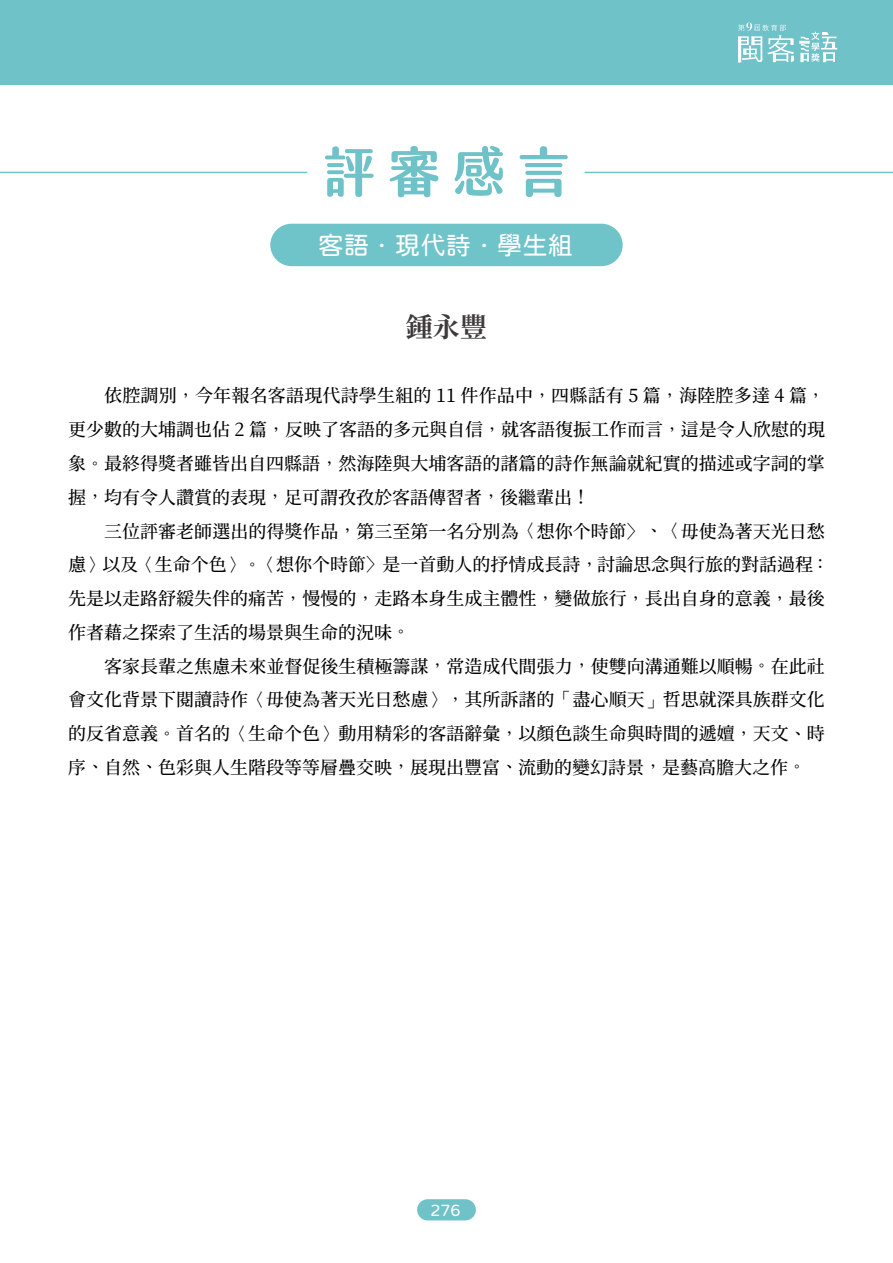
<style>
.page{position:relative;width:893px;height:1263px;background:#fff}
.page>*{position:absolute;margin:0;border:0;box-sizing:border-box;transform-origin:0 0}
.t1{font:54px "jf jinxuanlatte 2.0 Bold";color:#70c2c9}
.t2{font:700 27px "Noto Serif CJ Ktc";color:#3e3a39}
.t3{font:25.5px "jf openhuninn 1.1";color:#fff}
.t4{font:18px/33.8px "Gen Yo Min TW M";color:#000;text-align:justify}
.t5{font:16.35px "jf openhuninn 1.1";color:#fff}
.s1{font-family:"DF Kai Shu SB Estd BF"}
.s2{font-family:"Noto Serif CJ Ktc";font-weight:500}
</style>
<div class="page">
<div style="left:0;top:0;width:893px;height:85px;background:#70c2c9"></div>
<svg style="left:738px;top:23px;width:99px;height:39px"></svg>
<div style="left:417px;top:1199px;width:59px;height:21px;background:#70c2c9;border-radius:11px"></div>
<hr style="left:0;top:172px;width:307px;height:1px;background:#70c2c9">
<hr style="left:585px;top:172px;width:308px;height:1px;background:#70c2c9">
<div style="left:270px;top:224px;width:353px;height:42px;background:#6fc4ca;border-radius:21px"></div>
<h1 class="t1" style="left:322px;top:123px;width:250px">評審感言</h1>
<h3 class="t3" style="left:318px;top:228px;width:256px">客語．現代詩．學生組</h3>
<h2 class="t2" style="left:406px;top:312px;width:82px">鍾永豐</h2>
<p class="t4" style="left:68px;top:379px;width:758px;text-indent:36px">依腔調別<span class="s1">，</span>今年報名客語現代詩學生組的 11 件作品中<span class="s1">，</span>四縣話有 5 篇<span class="s1">，</span>海陸腔多達 4 篇<span class="s1">，</span>更少數的大埔調也佔 2 篇<span class="s1">，</span>反映了客語的多元與自信<span class="s1">，</span>就客語復振工作而言<span class="s1">，</span>這是<span class="s2">令</span>人欣慰的現象<span class="s1">。</span>最終得獎者雖皆出自四縣語<span class="s1">，</span>然海陸與大埔客語的諸篇的詩作<span class="s2">無</span>論就紀實的描述或字詞的掌握<span class="s1">，</span>均有<span class="s2">令</span>人讚賞的表現<span class="s1">，</span>足可謂孜孜於客語傳習者<span class="s1">，</span>後繼輩出<span class="s1">！</span></p>
<p class="t4" style="left:68px;top:514px;width:763px;text-align:left;text-indent:36px">三位評審老師選出的得獎作品<span class="s1">，</span>第三至第一名分別<span class="s2">為</span><span class="s1">〈</span>想你个時<span class="s2">節〉</span><span class="s1">、〈</span>毋使<span class="s2">為</span>著天光日愁慮<span class="s1">〉</span>以及<span class="s1">〈</span>生命个色<span class="s1">〉。〈</span>想你个時<span class="s2">節〉</span>是一首動人的<span class="s2">抒情</span>成長詩<span class="s1">，</span>討論思念與行旅的對話過程<span class="s1">：</span>先是以走路舒緩失伴的痛苦<span class="s1">，</span>慢慢的<span class="s1">，</span>走路本身生成主體性<span class="s1">，</span>變做旅行<span class="s1">，</span>長出自身的意義<span class="s1">，</span>最後作者藉之探索了生活的場景與生命的況味<span class="s1">。</span></p>
<p class="t4" style="left:68px;top:649px;width:758px;text-indent:36px">客家長輩之焦慮未來並督促後生積極籌謀<span class="s1">，</span>常造成代間張力<span class="s1">，</span>使雙向溝通難以順暢<span class="s1">。</span>在此社會文化背景下閱讀詩作<span class="s1">〈</span>毋使<span class="s2">為</span>著天光日愁慮<span class="s1">〉，</span>其所訴諸的<span class="s1">「</span>盡心順天<span class="s1">」</span>哲思就深具族群文化的反省意義<span class="s1">。</span>首名的<span class="s1">〈</span>生命个色<span class="s1">〉</span>動用<span class="s2">精</span>彩的客語辭彙<span class="s1">，</span>以顏色談生命與時間的遞嬗<span class="s1">，</span>天文<span class="s1">、</span>時序<span class="s1">、</span>自然<span class="s1">、</span>色彩與人生階段等等層疊交映<span class="s1">，</span>展現出豐富<span class="s1">、</span>流動的變幻詩景<span class="s1">，</span>是藝高膽大之作<span class="s1">。</span></p>
<p class="t5" style="left:431px;top:1199px;width:32px">276</p>
</div>
